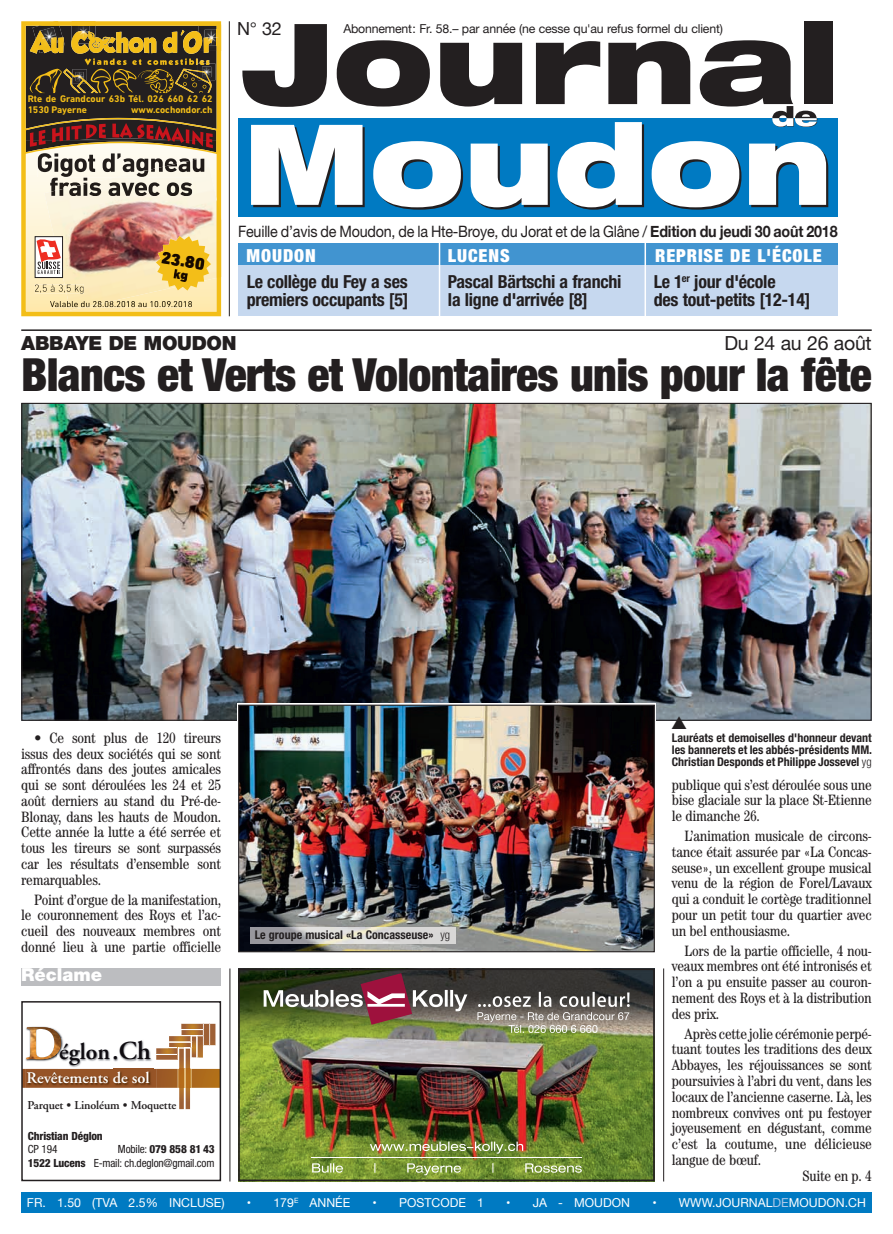
<style>
.page{position:relative;width:893px;height:1234px;background:#fff}
.page>*{position:absolute;margin:0;border:0;box-sizing:border-box;transform-origin:0 0}
.t1{font:900 condensed 45.75px "Helvetica Neue";letter-spacing:-.015em;color:#231f20}
.t2{font:600 23.1px "Adobe Garamond";color:#0e0b10}
.t3{font:900 19.5px "Helvetica Neue";letter-spacing:-.015em;color:#231f20}
.t4{font:19.5px "Helvetica Neue";letter-spacing:-.015em;color:#231f20}
.t5{font:700 condensed 18px/18px "Helvetica Neue";letter-spacing:-.015em;color:#231f20}
.t6{font:900 condensed 18px "Helvetica Neue";letter-spacing:.05em;color:#fff}
.t7{font:900 18px "Helvetica Neue";color:#fff}
.t8{font:18px "Helvetica Neue";color:#231f20}
.t9{font:900 17.55px "DIN Next LT Pro";color:#160900}
.t10{font:600 16.2px "Adobe Garamond";color:#fff}
.t11{font:15.75px "Helvetica Neue";letter-spacing:-.015em;color:#231f20;scale:.91 1}
.t12{font:condensed 15px/15.8px "Century";letter-spacing:-.015em;color:#231f20;text-align:justify}
.t13{font:12.3px "Helvetica Neue";color:#fff}
.t14{font:12.3px "Helvetica Neue";letter-spacing:-.015em;color:#231f20}
.t15{font:700 condensed 12px/12px "Helvetica Neue";color:#231f20;text-align:justify}
.t16{font:600 12px "Adobe Garamond";letter-spacing:-.01em;color:#231f20}
.t17{font:condensed 11.25px/13.5px "Helvetica Neue";letter-spacing:-.015em;color:#231f20;text-align:right}
.t18{font:800 condensed 11.25px "Helvetica Neue";letter-spacing:-.015em;color:#231f20}
.t19{font:700 9.75px/10.5px "DIN Next LT Pro";color:#f3be18}
.t20{font:700 8.1px "Helvetica";color:#0e0b10}
.s1{font-style:inherit}
.s2{font-weight:700}
.s3{font-size:25.8px}
.s4{font-weight:400}
.s5{font-weight:800}
.s6{font-weight:300}
.s7{color:#adc8e8}
</style>
<div class="page">
<div style="left:238px;top:263px;width:600px;height:53px;background:#c6d8ef"></div>
<div style="left:238px;top:243px;width:600px;height:22px;background:#4194d0"></div>
<hr style="left:439px;top:241px;width:1px;height:80px;background:#fff">
<hr style="left:644px;top:242px;width:2px;height:80px;background:#fff">
<div style="left:21px;top:1192px;width:851px;height:20px;background:#007ac2"></div>
<hr style="left:229px;top:21px;width:1px;height:295px;background:#231f20">
<svg style="left:242px;top:24px;width:85px;height:83px"></svg>
<svg style="left:337px;top:40px;width:93px;height:66px"></svg>
<svg style="left:440px;top:43px;width:82px;height:63px"></svg>
<svg style="left:536px;top:41px;width:64px;height:63px"></svg>
<svg style="left:608px;top:41px;width:82px;height:63px"></svg>
<div style="left:804px;top:21px;width:29px;height:83px;background:#231f20"></div>
<div style="left:243px;top:118px;width:590px;height:98px;background:#007ac2"></div>
<svg style="left:700px;top:40px;width:117px;height:87px"></svg>
<svg style="left:251px;top:125px;width:114px;height:82px"></svg>
<svg style="left:373px;top:141px;width:90px;height:69px"></svg>
<svg style="left:471px;top:143px;width:79px;height:67px"></svg>
<svg style="left:557px;top:122px;width:87px;height:88px"></svg>
<svg style="left:652px;top:141px;width:89px;height:69px"></svg>
<svg style="left:749px;top:142px;width:79px;height:65px"></svg>
<svg style="left:24px;top:1023px;width:194px;height:86px"></svg>
<img style="left:111px;top:1036px;width:43px;height:33px">
<div style="left:21px;top:1000px;width:200px;height:180px;border:2px solid #231f20"></div>
<div style="left:26px;top:1093px;width:142px;height:15px;background:#fff"></div>
<hr style="left:663px;top:968px;width:1px;height:213px;background:#231f20">
<hr style="left:230px;top:968px;width:1px;height:213px;background:#231f20">
<img style="left:23px;top:405px;width:847px;height:313px">
<div style="left:21px;top:968px;width:200px;height:17px;background:#bcbdc0"></div>
<svg style="left:21px;top:21px;width:200px;height:295px;background:#f3c023"></svg>
<img style="left:219px;top:199px;width:2px;height:79px">
<img style="left:198px;top:25px;width:23px;height:26px">
<img style="left:72px;top:21px;width:24px;height:5px">
<img style="left:39px;top:21px;width:20px;height:5px">
<img style="left:238px;top:968px;width:417px;height:212px">
<svg style="left:264px;top:972px;width:203px;height:52px;background:#6a5b4f"></svg>
<svg style="left:477px;top:991px;width:153px;height:41px;background:#858178"></svg>
<svg style="left:370px;top:1141px;width:153px;height:12px;background:#939a5d"></svg>
<hr style="left:311px;top:1156px;width:271px;height:1px;background:#fff">
<svg style="left:312px;top:1162px;width:270px;height:12px;background:#8ba450"></svg>
<hr style="left:21px;top:329px;width:851px;height:2px;background:#231f20">
<img style="left:240px;top:706px;width:413px;height:244px">
<div style="left:238px;top:704px;width:417px;height:248px;border:1px solid #231f20"></div>
<img style="left:250px;top:927px;width:205px;height:16px">
<img style="left:24px;top:26px;width:195px;height:286px">
<svg style="left:672px;top:715px;width:15px;height:6px"></svg>
<p class="t19" style="left:28px;top:94px;width:186px">Rte de Grandcour 63b Tél. 026 660 62 62<br>1530 Payerne</p>
<p class="t19" style="left:131px;top:104px;width:83px">www.cochondor.ch</p>
<p class="t8" style="left:237px;top:16px;width:46px">N° 32</p>
<p class="t14" style="left:343px;top:21px;width:381px"><span class="s1">Abonnement: Fr. 58.– par année</span> (ne cesse qu'au refus formel du client)</p>
<p class="t9" style="left:163px;top:247px;width:46px;rotate:9deg">23.80</p>
<p class="t11" style="left:238px;top:221px;width:660px">Feuille d’avis de Moudon, de la Hte-Broye, du Jorat et de la Glâne / <span class="s2">Edition du jeudi 30 août 2018</span></p>
<p class="t6" style="left:247px;top:244px;width:71px">MOUDON</p>
<p class="t6" style="left:448px;top:244px;width:63px">LUCENS</p>
<p class="t6" style="left:655px;top:244px;width:168px">REPRISE DE L'ÉCOLE</p>
<p class="t5" style="left:247px;top:273px;width:163px">Le collège du Fey a ses premiers occupants [5]</p>
<p class="t5" style="left:448px;top:273px;width:175px">Pascal Bärtschi a franchi la ligne d'arrivée [8]</p>
<p class="t5" style="left:654px;top:272px;width:158px">Le 1<sup>er</sup> jour d'école<br>des tout-petits [12-14]</p>
<h3 class="t3" style="left:21px;top:331px;width:217px">ABBAYE DE MOUDON</h3>
<h3 class="t4" style="left:724px;top:331px;width:149px">Du 24 au 26 août</h3>
<h1 class="t1" style="left:21px;top:346px;width:852px">Blancs et Verts et Volontaires unis pour la fête</h1>
<p class="t12" style="left:21px;top:729px;width:201px;text-indent:13px">• Ce sont plus de 120 tireurs issus des deux sociétés qui se sont affrontés dans des joutes amicales qui se sont déroulées les 24 et 25 août derniers au stand du Pré-de-Blonay, dans les hauts de Moudon.<br>Cette année la lutte a été serrée et tous les tireurs se sont surpassés car les résultats d’ensemble sont remarquables.</p>
<p class="t12" style="left:21px;top:891px;width:201px;text-indent:13px">Point d’orgue de la manifestation, le couronnement des Roys et l’ac&shy;cueil des nouveaux membres ont donné lieu à une partie officielle</p>
<p class="t7" style="left:21px;top:963px;width:83px">Réclame</p>
<h2 class="t2" style="left:59px;top:1038px;width:93px">églon<span class="s3">.Ch</span></h2>
<p class="t16" style="left:27px;top:1098px;width:150px">Parquet • Linoléum • Moquette</p>
<p class="t18" style="left:28px;top:1128px;width:76px">Christian Déglon</p>
<p class="t17" style="left:28px;top:1142px;width:31px">CP 194</p>
<p class="t10" style="left:27px;top:1068px;width:125px">Revêtements de sol</p>
<p class="t20" style="left:26px;top:1129px;width:83px"><span class="s4">Mobile:</span> 079 858 81 43</p>
<p class="t17" style="left:28px;top:1142px;width:188px">Mobile: <span class="s5">079 858 81 43<br>1522 Lucens</span> E-mail: ch.deglon@gmail.com</p>
<p class="t15" style="left:255px;top:928px;width:197px">Le groupe musical «La Concasseuse» <span class="s6">yg</span></p>
<p class="t15" style="left:672px;top:731px;width:202px">Lauréats et demoiselles d'honneur devant les bannerets et les abbés-présidents MM.<br>Christian Desponds et Philippe Jossevel <span class="s6">yg</span></p>
<p class="t12" style="left:672px;top:776px;width:201px">publique qui s’est déroulée sous une bise glaciale sur la place St-Etienne le dimanche 26.</p>
<p class="t12" style="left:672px;top:827px;width:201px;text-indent:13px">L’animation musicale de circons&shy;tance était assurée par «La Concas&shy;seuse», un excellent groupe musical venu de la région de Forel/Lavaux qui a conduit le cortège traditionnel pour un petit tour du quartier avec un bel enthousiasme.</p>
<p class="t12" style="left:672px;top:942px;width:201px;text-indent:13px">Lors de la partie officielle, 4 nou&shy;veaux membres ont été intronisés et l’on a pu ensuite passer au couron&shy;nement des Roys et à la distribution des prix.</p>
<p class="t12" style="left:685px;top:1025px;width:189px">Après cette jolie cérémonie perpé-</p>
<p class="t12" style="left:672px;top:1041px;width:201px">tuant toutes les traditions des deux</p>
<p class="t12" style="left:672px;top:1056px;width:201px">Abbayes, les réjouissances se sont</p>
<p class="t12" style="left:672px;top:1072px;width:201px">poursuivies à l’abri du vent, dans les</p>
<p class="t12" style="left:672px;top:1088px;width:201px">locaux de l’ancienne caserne. Là, les</p>
<p class="t12" style="left:672px;top:1104px;width:201px">nombreux convives ont pu festoyer</p>
<p class="t12" style="left:672px;top:1119px;width:201px">joyeusement en dégustant, comme</p>
<p class="t12" style="left:672px;top:1135px;width:201px">c’est la coutume, une délicieuse</p>
<p class="t12" style="left:672px;top:1151px;width:91px">langue de bœuf.</p>
<p class="t12" style="left:802px;top:1167px;width:71px">Suite en p. 4</p>
<p class="t13" style="left:27px;top:1193px;width:199px">FR. 1.50 (TVA 2.5% INCLUSE)</p>
<p class="t13" style="left:247px;top:1193px;width:105px">• 179<sup>E</sup> ANNÉE</p>
<p class="t13" style="left:373px;top:1193px;width:113px">• POSTCODE 1</p>
<p class="t13" style="left:506px;top:1193px;width:125px">• JA - MOUDON</p>
<p class="t13" style="left:652px;top:1193px;width:215px">• WWW.JOURNAL<span class="s7">DE</span>MOUDON.CH</p>
</div>
